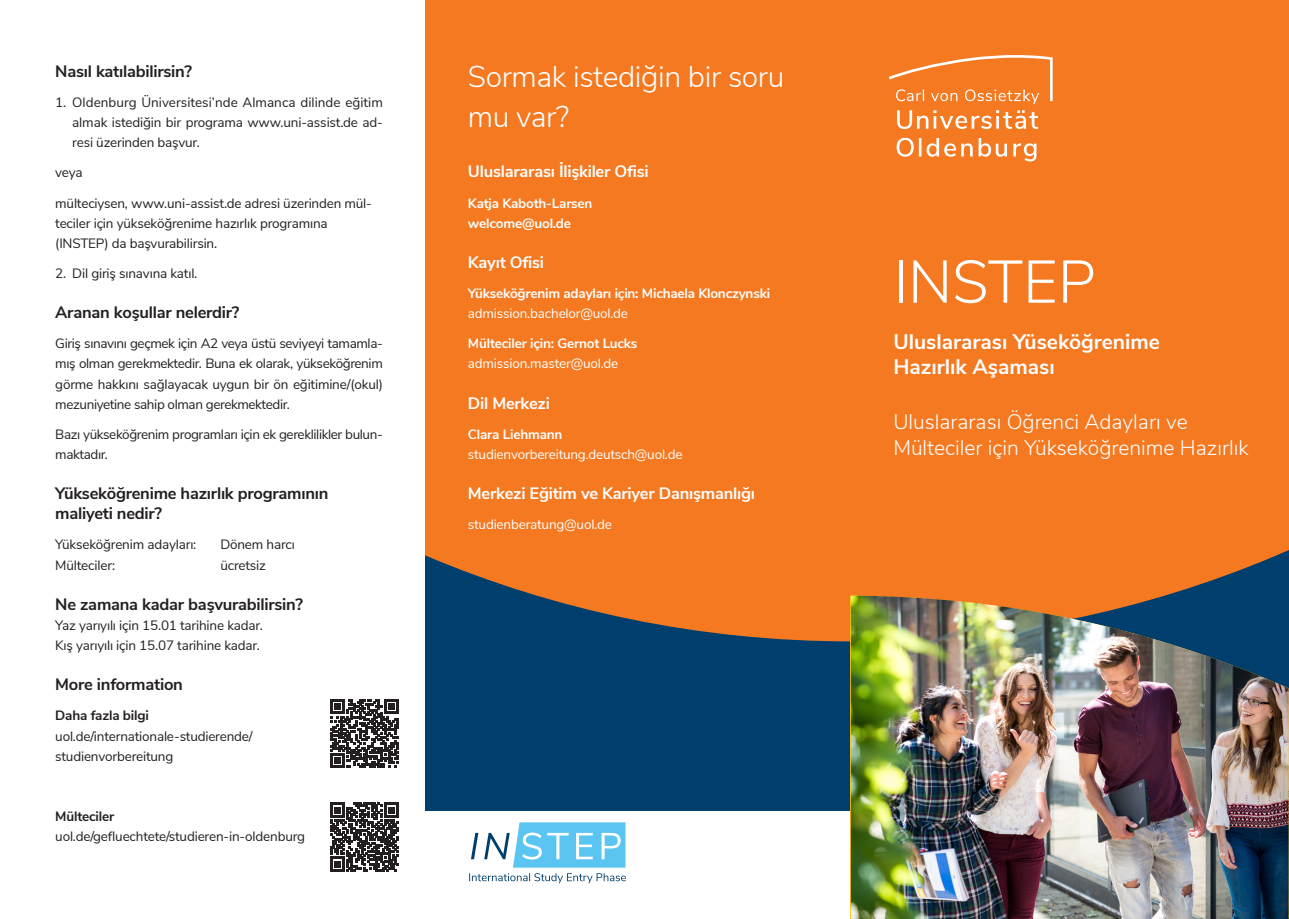
<style>
.page{position:relative;width:1289px;height:919px;background:#fff}
.page>*{position:absolute;margin:0;border:0;box-sizing:border-box;transform-origin:0 0}
.t1{font:300 60px "Nunito Sans";color:#fff}
.t2{font:300 30px/40.2px "Nunito Sans";letter-spacing:-.015em;color:#fff}
.t3{font:300 21px/25.2px "Nunito Sans";color:#fff}
.t4{font:700 21px/25.2px "Nunito Sans";color:#fff}
.t5{font:700 16.5px/20.1px "Nunito Sans";letter-spacing:-.015em;color:#231f20}
.t6{font:700 16.5px "Nunito Sans";letter-spacing:-.015em;color:#fff}
.t7{font:13.5px/20.1px "Nunito Sans";letter-spacing:-.015em;color:#231f20}
.t8{font:700 13.5px/20.1px "Nunito Sans";letter-spacing:-.015em;color:#fff}
.t9{font:13.5px "Nunito Sans";letter-spacing:-.015em;color:#fff}
.t10{font:700 13.5px "Nunito Sans";letter-spacing:-.015em;color:#231f20}
</style>
<div class="page">
<div style="left:425px;top:0;width:863px;height:810px;background:#003e6d"></div>
<div style="left:425px;top:0;width:863px;height:641px;background:#f47921"></div>
<svg style="left:896px;top:138px;width:140px;height:23px;background:#f69956"></svg>
<svg style="left:897px;top:110px;width:141px;height:19px;background:#f69e5e"></svg>
<svg style="left:888px;top:55px;width:164px;height:49px;background:#f58739"></svg>
<img style="left:850px;top:595px;width:438px;height:323px">
<svg style="left:471px;top:822px;width:154px;height:45px"></svg>
<svg style="left:469px;top:873px;width:157px;height:10px"></svg>
<svg style="left:330px;top:699px;width:68px;height:68px"></svg>
<svg style="left:330px;top:802px;width:68px;height:69px"></svg>
<p class="t5" style="left:55px;top:60px;width:138px">Nasıl katılabilirsin?</p>
<p class="t7" style="left:72px;top:91px;width:312px;text-align:justify;text-indent:-17px">1. Oldenburg Üniversitesi’nde Almanca dilinde eğitim almak istediğin bir programa www.uni-assist.de ad&shy;resi üzerinden başvur.</p>
<p class="t7" style="left:55px;top:162px;width:29px">veya</p>
<p class="t7" style="left:55px;top:192px;width:318px">mülteciysen, www.uni-assist.de adresi üzerinden mül&shy;teciler için yükseköğrenime hazırlık programına (INSTEP) da başvurabilirsin.</p>
<p class="t7" style="left:55px;top:262px;width:144px">2. Dil giriş sınavına katıl.</p>
<p class="t5" style="left:55px;top:301px;width:186px">Aranan koşullar nelerdir?</p>
<p class="t7" style="left:55px;top:333px;width:329px;text-align:justify">Giriş sınavını geçmek için A2 veya üstü seviyeyi tamamla&shy;mış olman gerekmektedir. Buna ek olarak, yükseköğrenim görme hakkını sağlayacak uygun bir ön eğitimine/(okul) mezuniyetine sahip olman gerekmektedir.</p>
<p class="t7" style="left:55px;top:423px;width:329px">Bazı yükseköğrenim programları için ek gereklilikler bulun&shy;maktadır.</p>
<p class="t5" style="left:55px;top:482px;width:275px">Yükseköğrenime hazırlık programının maliyeti nedir?</p>
<p class="t7" style="left:55px;top:534px;width:143px">Yükseköğrenim adayları:</p>
<p class="t7" style="left:220px;top:534px;width:76px">Dönem harcı</p>
<p class="t7" style="left:55px;top:554px;width:61px">Mülteciler:</p>
<p class="t7" style="left:220px;top:554px;width:47px">ücretsiz</p>
<p class="t5" style="left:55px;top:593px;width:249px">Ne zamana kadar başvurabilirsin?</p>
<p class="t7" style="left:55px;top:614px;width:209px">Yaz yarıyılı için 15.01 tarihine kadar.<br>Kış yarıyılı için 15.07 tarihine kadar.</p>
<p class="t5" style="left:55px;top:673px;width:129px">More information</p>
<p class="t10" style="left:55px;top:705px;width:95px">Daha fazla bilgi</p>
<p class="t7" style="left:55px;top:725px;width:199px">uol.de/internationale-studierende/ studienvorbereitung</p>
<p class="t10" style="left:55px;top:806px;width:60px">Mülteciler</p>
<p class="t7" style="left:55px;top:825px;width:251px">uol.de/gefluechtete/studieren-in-oldenburg</p>
<h2 class="t2" style="left:468px;top:54px;width:318px">Sormak istediğin bir soru mu var?</h2>
<p class="t6" style="left:468px;top:160px;width:182px">Uluslararası İlişkiler Ofisi</p>
<p class="t8" style="left:468px;top:192px;width:126px">Katja Kaboth-Larsen welcome@uol.de</p>
<p class="t6" style="left:468px;top:250px;width:78px">Kayıt Ofisi</p>
<p class="t8" style="left:468px;top:282px;width:304px">Yükseköğrenim adayları için: Michaela Klonczynski</p>
<p class="t9" style="left:468px;top:303px;width:161px">admission.bachelor@uol.de</p>
<p class="t8" style="left:468px;top:333px;width:171px">Mülteciler için: Gernot Lucks</p>
<p class="t9" style="left:468px;top:354px;width:152px">admission.master@uol.de</p>
<p class="t6" style="left:468px;top:391px;width:83px">Dil Merkezi</p>
<p class="t8" style="left:468px;top:423px;width:96px">Clara Liehmann</p>
<p class="t9" style="left:468px;top:444px;width:216px">studienvorbereitung.deutsch@uol.de</p>
<p class="t6" style="left:468px;top:481px;width:289px">Merkezi Eğitim ve Kariyer Danışmanlığı</p>
<p class="t9" style="left:468px;top:515px;width:145px">studienberatung@uol.de</p>
<h1 class="t1" style="left:893px;top:238px;width:204px">INSTEP</h1>
<h3 class="t4" style="left:893px;top:328px;width:268px">Uluslararası Yüseköğrenime<br>Hazırlık Aşaması</h3>
<h3 class="t3" style="left:893px;top:408px;width:357px">Uluslararası Öğrenci Adayları ve<br>Mülteciler için Yükseköğrenime Hazırlık</h3>
</div>
